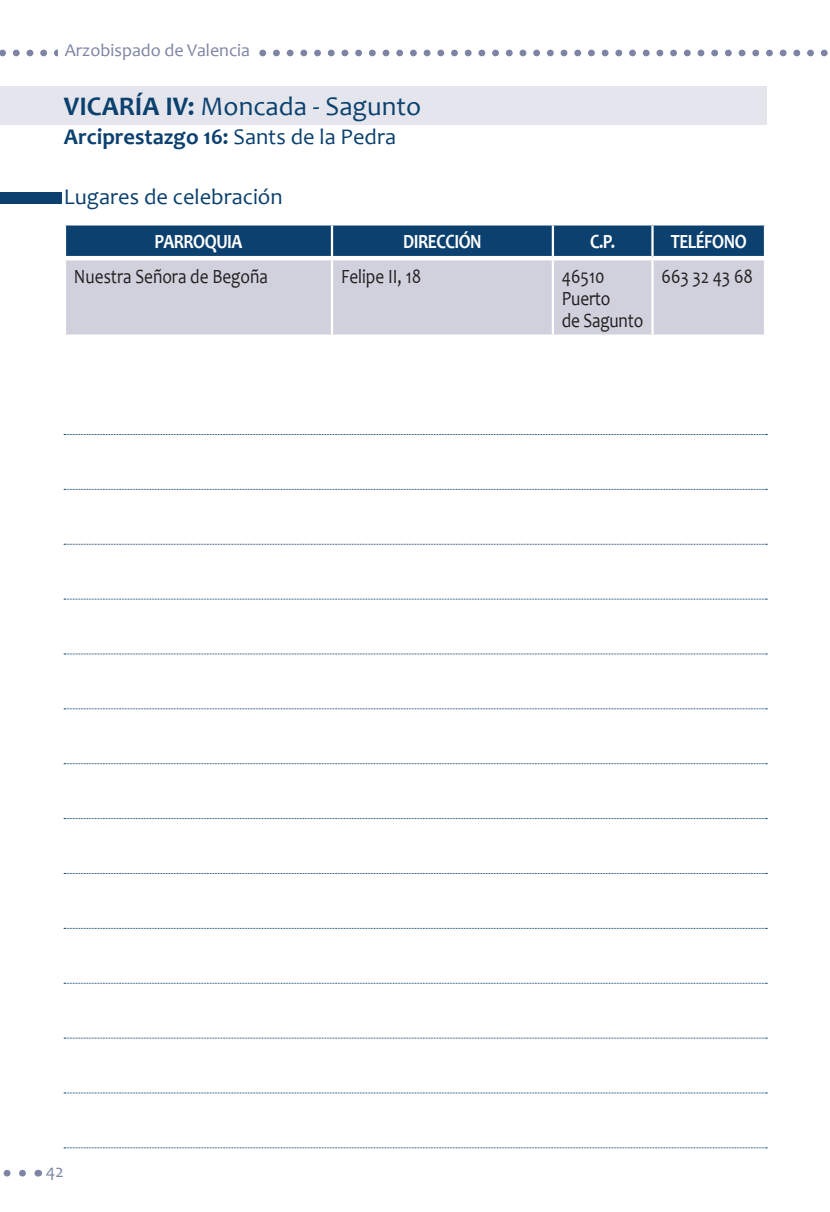
<style>
.page{position:relative;width:830px;height:1212px;background:#fff}
.page>*{position:absolute;margin:0;border:0;box-sizing:border-box;transform-origin:0 0}
.t1{font:27px "Candara";color:#0c416f}
.t2{font:700 22.5px "Candara";color:#0c416f}
.t3{font:22.5px "Candara";color:#0c416f}
.t4{font:20.25px/21.8px "Candara";color:#231f20;scale:.85 1}
.t5{font:700 20.25px "Candara";letter-spacing:-.03em;color:#fff;scale:.85 1}
.t6{font:18px "Candara";color:#7e85a4}
.s1{font-weight:700}
.s2{font-weight:400}
</style>
<div class="page">
<svg style="left:0;top:50px;width:828px;height:6px"></svg>
<svg style="left:3px;top:1170px;width:20px;height:6px"></svg>
<div style="left:58px;top:43px;width:198px;height:14px;background:#fff"></div>
<svg style="left:66px;top:225px;width:697px;height:31px;background:#114572"></svg>
<hr style="left:331px;top:225px;width:2px;height:31px;background:#fff">
<hr style="left:551px;top:225px;width:2px;height:31px;background:#fff">
<hr style="left:651px;top:225px;width:2px;height:31px;background:#fff">
<div style="left:0;top:86px;width:765px;height:39px;background:#e5e6ed"></div>
<div style="left:0;top:193px;width:62px;height:11px;background:#0c416f"></div>
<div style="left:66px;top:260px;width:697px;height:74px;background:#d0d1dd"></div>
<hr style="left:331px;top:260px;width:2px;height:74px;background:#fff">
<hr style="left:551px;top:260px;width:2px;height:74px;background:#fff">
<hr style="left:651px;top:260px;width:2px;height:74px;background:#fff">
<svg style="left:64px;top:434px;width:703px;height:1px"></svg>
<svg style="left:64px;top:489px;width:703px;height:1px"></svg>
<svg style="left:64px;top:544px;width:703px;height:1px"></svg>
<svg style="left:64px;top:599px;width:703px;height:1px"></svg>
<svg style="left:64px;top:653px;width:703px;height:1px"></svg>
<svg style="left:64px;top:708px;width:703px;height:1px"></svg>
<svg style="left:64px;top:763px;width:703px;height:1px"></svg>
<svg style="left:64px;top:818px;width:703px;height:1px"></svg>
<svg style="left:64px;top:873px;width:703px;height:1px"></svg>
<svg style="left:64px;top:928px;width:703px;height:1px"></svg>
<svg style="left:64px;top:983px;width:703px;height:1px"></svg>
<svg style="left:64px;top:1038px;width:703px;height:1px"></svg>
<svg style="left:64px;top:1092px;width:703px;height:1px"></svg>
<svg style="left:64px;top:1147px;width:703px;height:1px"></svg>
<p class="t6" style="left:65px;top:40px;width:186px">Arzobispado de Valencia</p>
<h1 class="t1" style="left:64px;top:90px;width:358px"><span class="s1">VICARÍA IV:</span> Moncada - Sagunto</h1>
<p class="t2" style="left:64px;top:123px;width:333px">Arciprestazgo 16: <span class="s2">Sants de la Pedra</span></p>
<p class="t3" style="left:64px;top:183px;width:220px">Lugares de celebración</p>
<p class="t5" style="left:155px;top:229px;width:105px">PARROQUIA</p>
<p class="t5" style="left:403px;top:229px;width:94px">DIRECCIÓN</p>
<p class="t5" style="left:589px;top:229px;width:31px">C.P.</p>
<p class="t5" style="left:670px;top:229px;width:91px">TELÉFONO</p>
<p class="t4" style="left:74px;top:266px;width:230px">Nuestra Señora de Begoña</p>
<p class="t4" style="left:341px;top:266px;width:96px">Felipe II, 18</p>
<p class="t4" style="left:561px;top:266px;width:97px">46510<br>Puerto<br>de Sagunto</p>
<p class="t4" style="left:661px;top:266px;width:109px">663 32 43 68</p>
<p class="t6" style="left:46px;top:1160px;width:19px">42</p>
</div>
